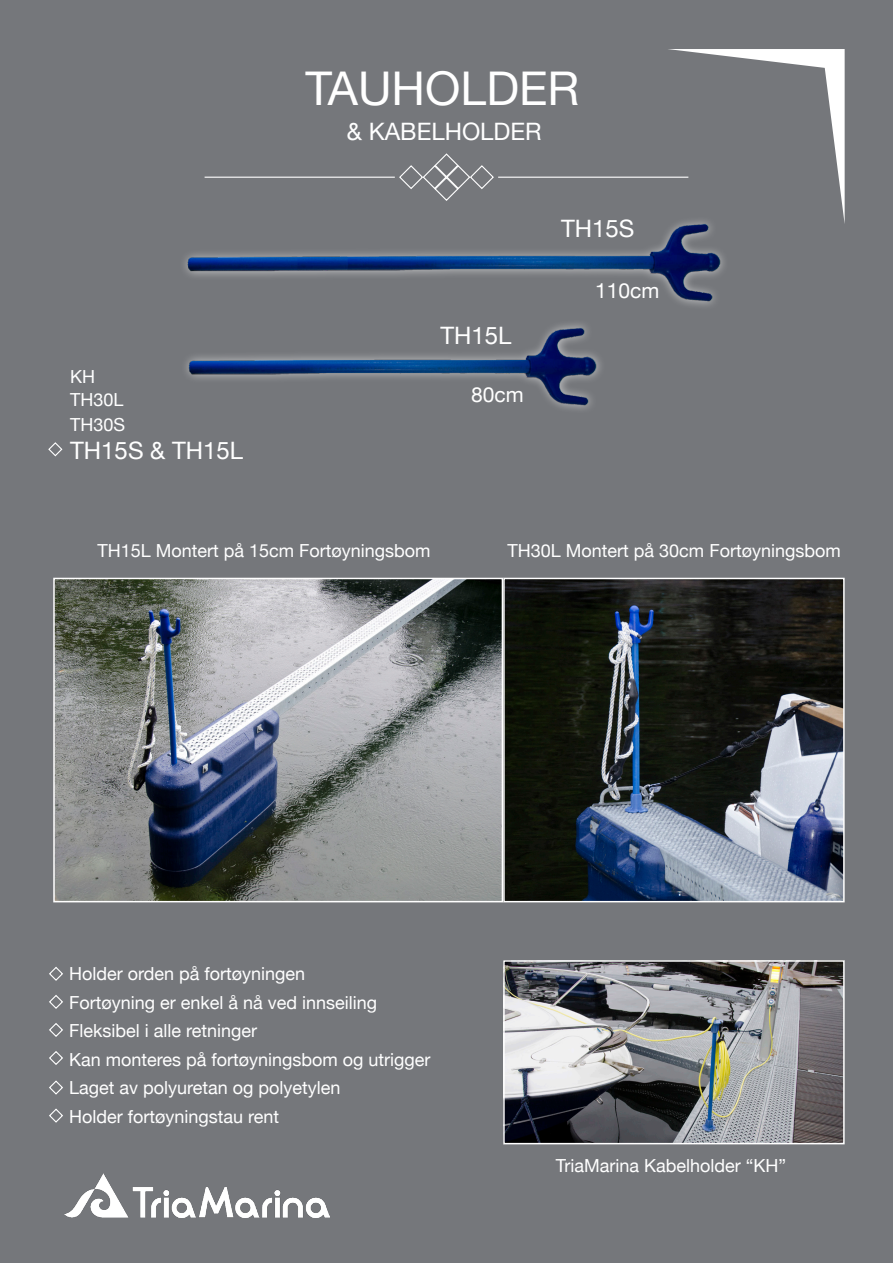
<style>
.page{position:relative;width:893px;height:1263px;background:#75777b}
.page>*{position:absolute;margin:0;border:0;box-sizing:border-box;transform-origin:0 0}
.t1{font:46.5px "Helvetica Neue";color:#fff}
.t2{font:24px "Helvetica Neue";color:#fff}
.t3{font:21px "Helvetica Neue";color:#fff}
.t4{font:18px "Helvetica Neue";color:#fff}
</style>
<div class="page">
<svg style="left:667px;top:49px;width:178px;height:175px"></svg>
<img style="left:65px;top:1173px;width:264px;height:44px">
<svg style="left:399px;top:153px;width:95px;height:41px"></svg>
<hr style="left:498px;top:177px;width:190px;height:1px;background:#fff">
<hr style="left:205px;top:177px;width:190px;height:1px;background:#fff">
<img style="left:184px;top:194px;width:545px;height:112px">
<img style="left:186px;top:323px;width:415px;height:87px">
<img style="left:56px;top:581px;width:444px;height:318px">
<div style="left:53px;top:578px;width:450px;height:324px;border:2px solid #fff"></div>
<img style="left:506px;top:963px;width:336px;height:178px">
<div style="left:503px;top:960px;width:342px;height:184px;border:2px solid #fff"></div>
<svg style="left:49px;top:967px;width:14px;height:14px"></svg>
<svg style="left:49px;top:1051px;width:14px;height:14px"></svg>
<svg style="left:49px;top:995px;width:14px;height:14px"></svg>
<svg style="left:49px;top:1080px;width:14px;height:15px"></svg>
<svg style="left:49px;top:1023px;width:14px;height:14px"></svg>
<svg style="left:49px;top:1108px;width:14px;height:15px"></svg>
<img style="left:506px;top:581px;width:336px;height:318px">
<div style="left:503px;top:578px;width:342px;height:324px;border:2px solid #fff"></div>
<svg style="left:48px;top:442px;width:15px;height:15px"></svg>
<p class="t1" style="left:305px;top:55px;width:275px">TAUHOLDER</p>
<p class="t2" style="left:347px;top:114px;width:196px">&amp; KABELHOLDER</p>
<p class="t2" style="left:561px;top:212px;width:75px">TH15S</p>
<p class="t4" style="left:70px;top:363px;width:27px">KH</p>
<p class="t4" style="left:70px;top:387px;width:55px">TH30L</p>
<p class="t4" style="left:70px;top:411px;width:57px">TH30S</p>
<p class="t2" style="left:70px;top:433px;width:174px">TH15S &amp; TH15L</p>
<p class="t2" style="left:440px;top:318px;width:73px">TH15L</p>
<p class="t3" style="left:471px;top:379px;width:54px">80cm</p>
<p class="t3" style="left:595px;top:275px;width:66px">110cm</p>
<p class="t4" style="left:97px;top:538px;width:335px">TH15L Montert på 15cm Fortøyningsbom</p>
<p class="t4" style="left:508px;top:537px;width:335px">TH30L Montert på 30cm Fortøyningsbom</p>
<p class="t4" style="left:69px;top:961px;width:238px">Holder orden på fortøyningen</p>
<p class="t4" style="left:69px;top:989px;width:310px">Fortøyning er enkel å nå ved innseiling</p>
<p class="t4" style="left:69px;top:1018px;width:190px">Fleksibel i alle retninger</p>
<p class="t4" style="left:69px;top:1046px;width:363px">Kan monteres på fortøyningsbom og utrigger</p>
<p class="t4" style="left:69px;top:1075px;width:273px">Laget av polyuretan og polyetylen</p>
<p class="t4" style="left:69px;top:1103px;width:212px">Holder fortøyningstau rent</p>
<p class="t4" style="left:556px;top:1152px;width:232px">TriaMarina Kabelholder “KH”</p>
</div>
